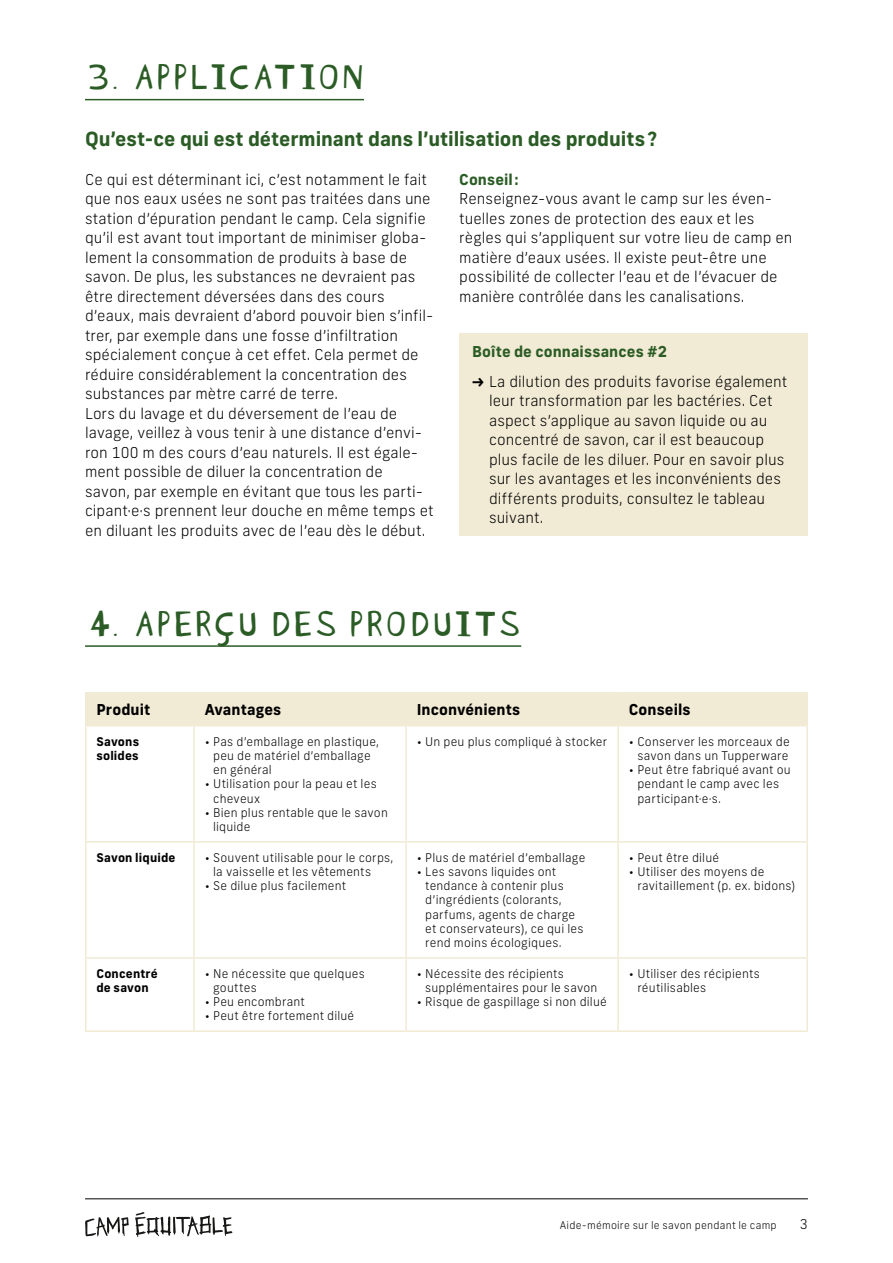
<style>
.page{position:relative;width:893px;height:1263px;background:#fff}
.page>*{position:absolute;margin:0;border:0;box-sizing:border-box;transform-origin:0 0}
.t1{font:39px "Blockhead OT Unplugged";letter-spacing:-.015em;color:#2b5c25}
.t2{font:700 19.5px "New Frank";letter-spacing:-.005em;color:#2b5c25}
.t3{font:300 15px/19.5px "New Frank";letter-spacing:.005em;color:#000}
.t4{font:700 15px "New Frank";letter-spacing:.005em;color:#000}
.t5{font:700 15px "New Frank";letter-spacing:.005em;color:#2b5c25}
.t6{font:300 13.5px "New Frank";color:#000}
.t7{font:300 12px/14.2px "New Frank";letter-spacing:.015em;color:#000}
.t8{font:700 12px/14.2px "New Frank";letter-spacing:.01em;color:#000}
.t9{font:300 10.5px "New Frank";letter-spacing:.02em;color:#000}
.s1{font-weight:700}
</style>
<div class="page">
<hr style="left:85px;top:1198px;width:723px;height:1px;background:#000">
<svg style="left:85px;top:1217px;width:44px;height:19px"></svg>
<svg style="left:135px;top:1212px;width:97px;height:25px"></svg>
<hr style="left:85px;top:99px;width:279px;height:1px;background:#2b5c25">
<hr style="left:85px;top:645px;width:436px;height:2px;background:#2b5c25">
<div style="left:87px;top:694px;width:719px;height:31px;background:#f1ead4"></div>
<hr style="left:85px;top:692px;width:109px;height:2px;background:#f1ead4">
<hr style="left:85px;top:694px;width:2px;height:31px;background:#f1ead4">
<hr style="left:194px;top:692px;width:212px;height:2px;background:#f1ead4">
<hr style="left:193px;top:694px;width:2px;height:31px;background:#f1ead4">
<hr style="left:406px;top:692px;width:212px;height:2px;background:#f1ead4">
<hr style="left:405px;top:694px;width:2px;height:31px;background:#f1ead4">
<hr style="left:618px;top:692px;width:190px;height:2px;background:#f1ead4">
<hr style="left:617px;top:694px;width:2px;height:31px;background:#f1ead4">
<hr style="left:806px;top:694px;width:2px;height:31px;background:#f1ead4">
<hr style="left:85px;top:725px;width:109px;height:1px;background:#f1ead4">
<hr style="left:85px;top:726px;width:2px;height:115px;background:#f1ead4">
<hr style="left:194px;top:725px;width:212px;height:1px;background:#f1ead4">
<hr style="left:193px;top:726px;width:2px;height:115px;background:#f1ead4">
<hr style="left:406px;top:725px;width:212px;height:1px;background:#f1ead4">
<hr style="left:405px;top:726px;width:2px;height:115px;background:#f1ead4">
<hr style="left:618px;top:725px;width:190px;height:1px;background:#f1ead4">
<hr style="left:617px;top:726px;width:2px;height:115px;background:#f1ead4">
<hr style="left:806px;top:726px;width:2px;height:115px;background:#f1ead4">
<hr style="left:85px;top:841px;width:109px;height:1px;background:#f1ead4">
<hr style="left:85px;top:842px;width:2px;height:115px;background:#f1ead4">
<hr style="left:194px;top:841px;width:212px;height:1px;background:#f1ead4">
<hr style="left:193px;top:842px;width:2px;height:115px;background:#f1ead4">
<hr style="left:406px;top:841px;width:212px;height:1px;background:#f1ead4">
<hr style="left:405px;top:842px;width:2px;height:115px;background:#f1ead4">
<hr style="left:618px;top:841px;width:190px;height:1px;background:#f1ead4">
<hr style="left:617px;top:842px;width:2px;height:115px;background:#f1ead4">
<hr style="left:806px;top:842px;width:2px;height:115px;background:#f1ead4">
<hr style="left:85px;top:957px;width:109px;height:2px;background:#f1ead4">
<hr style="left:85px;top:959px;width:2px;height:71px;background:#f1ead4">
<hr style="left:194px;top:957px;width:212px;height:2px;background:#f1ead4">
<hr style="left:193px;top:959px;width:2px;height:71px;background:#f1ead4">
<hr style="left:406px;top:957px;width:212px;height:2px;background:#f1ead4">
<hr style="left:405px;top:959px;width:2px;height:71px;background:#f1ead4">
<hr style="left:618px;top:957px;width:190px;height:2px;background:#f1ead4">
<hr style="left:617px;top:959px;width:2px;height:71px;background:#f1ead4">
<hr style="left:806px;top:959px;width:2px;height:71px;background:#f1ead4">
<hr style="left:85px;top:1030px;width:109px;height:2px;background:#f1ead4">
<hr style="left:194px;top:1030px;width:212px;height:2px;background:#f1ead4">
<hr style="left:406px;top:1030px;width:212px;height:2px;background:#f1ead4">
<hr style="left:618px;top:1030px;width:190px;height:2px;background:#f1ead4">
<div style="left:459px;top:333px;width:349px;height:203px;background:#f1ead4"></div>
<h1 class="t1" style="left:85px;top:55px;width:280px">3. APPLICATION</h1>
<h2 class="t2" style="left:85px;top:126px;width:574px">Qu’est-ce qui est déterminant dans l’utilisation des produits?</h2>
<p class="t3" style="left:85px;top:170px;width:350px">Ce qui est déterminant ici, c’est notamment le fait que nos eaux usées ne sont pas traitées dans une station d’épuration pendant le camp. Cela signifie qu’il est avant tout important de minimiser globa&shy;lement la consommation de produits à base de savon. De plus, les substances ne devraient pas être directement déversées dans des cours d’eaux, mais devraient d’abord pouvoir bien s’infil&shy;trer, par exemple dans une fosse d’infiltration spécialement conçue à cet effet. Cela permet de réduire considérablement la concentration des substances par mètre carré de terre.<br>Lors du lavage et du déversement de l’eau de lavage, veillez à vous tenir à une distance d’envi&shy;ron 100 m des cours d’eau naturels. Il est égale&shy;ment possible de diluer la concentration de<br>savon, par exemple en évitant que tous les parti&shy;cipant·e·s prennent leur douche en même temps et en diluant les produits avec de l’eau dès le début.</p>
<p class="t5" style="left:459px;top:169px;width:61px">Conseil:</p>
<p class="t3" style="left:459px;top:189px;width:335px">Renseignez-vous avant le camp sur les éven&shy;tuelles zones de protection des eaux et les règles qui s’appliquent sur votre lieu de camp en matière d’eaux usées. Il existe peut-être une possibilité de collecter l’eau et de l’évacuer de manière contrôlée dans les canalisations.</p>
<p class="t5" style="left:472px;top:342px;width:197px">Boîte de connaissances #2</p>
<p class="t3" style="left:489px;top:371px;width:300px;text-indent:-17px"><span class="s1">→</span> La dilution des produits favorise également leur transformation par les bactéries. Cet aspect s’applique au savon liquide ou au concentré de savon, car il est beaucoup plus facile de les diluer. Pour en savoir plus sur les avantages et les inconvénients des différents produits, consultez le tableau suivant.</p>
<h1 class="t1" style="left:85px;top:602px;width:437px">4. APERÇU DES PRODUITS</h1>
<p class="t4" style="left:96px;top:700px;width:55px">Produit</p>
<p class="t4" style="left:205px;top:700px;width:78px">Avantages</p>
<p class="t4" style="left:417px;top:700px;width:105px">Inconvénients</p>
<p class="t4" style="left:629px;top:700px;width:63px">Conseils</p>
<p class="t8" style="left:96px;top:734px;width:44px">Savons solides</p>
<p class="t7" style="left:213px;top:734px;width:167px;text-indent:-9px">• Pas d’emballage en plastique, peu de matériel d’emballage en général</p>
<p class="t7" style="left:213px;top:777px;width:165px;text-indent:-9px">• Utilisation pour la peau et les cheveux</p>
<p class="t7" style="left:213px;top:805px;width:176px;text-indent:-9px">• Bien plus rentable que le savon liquide</p>
<p class="t7" style="left:417px;top:734px;width:192px">• Un peu plus compliqué à stocker</p>
<p class="t7" style="left:629px;top:734px;width:162px;text-align:center">• Conserver les morceaux de savon dans un Tupperware</p>
<p class="t7" style="left:637px;top:763px;width:155px;text-indent:-9px">• Peut être fabriqué avant ou pendant le camp avec les participant·e·s.</p>
<p class="t8" style="left:96px;top:850px;width:81px">Savon liquide</p>
<p class="t7" style="left:213px;top:850px;width:182px;text-indent:-9px">• Souvent utilisable pour le corps, la vaisselle et les vêtements</p>
<p class="t7" style="left:205px;top:879px;width:143px">• Se dilue plus facilement</p>
<p class="t8" style="left:96px;top:966px;width:63px">Concentré de savon</p>
<p class="t7" style="left:213px;top:966px;width:153px;text-indent:-9px">• Ne nécessite que quelques gouttes</p>
<p class="t7" style="left:205px;top:995px;width:102px">• Peu encombrant</p>
<p class="t7" style="left:205px;top:1009px;width:151px">• Peut être fortement dilué</p>
<p class="t7" style="left:417px;top:850px;width:170px">• Plus de matériel d’emballage</p>
<p class="t7" style="left:425px;top:864px;width:160px;text-indent:-9px">• Les savons liquides ont tendance à contenir plus d’ingrédients (colorants, parfums, agents de charge et conservateurs), ce qui les rend moins écologiques.</p>
<p class="t7" style="left:425px;top:966px;width:174px;text-indent:-9px">• Nécessite des récipients supplémentaires pour le savon</p>
<p class="t7" style="left:417px;top:995px;width:191px">• Risque de gaspillage si non dilué</p>
<p class="t7" style="left:629px;top:850px;width:92px">• Peut être dilué</p>
<p class="t7" style="left:637px;top:864px;width:159px;text-indent:-9px">• Utiliser des moyens de ravitaillement (p. ex. bidons)</p>
<p class="t7" style="left:637px;top:966px;width:124px;text-indent:-9px">• Utiliser des récipients réutilisables</p>
<p class="t9" style="left:560px;top:1219px;width:219px">Aide-mémoire sur le savon pendant le camp</p>
<p class="t6" style="left:800px;top:1216px;width:9px">3</p>
</div>
